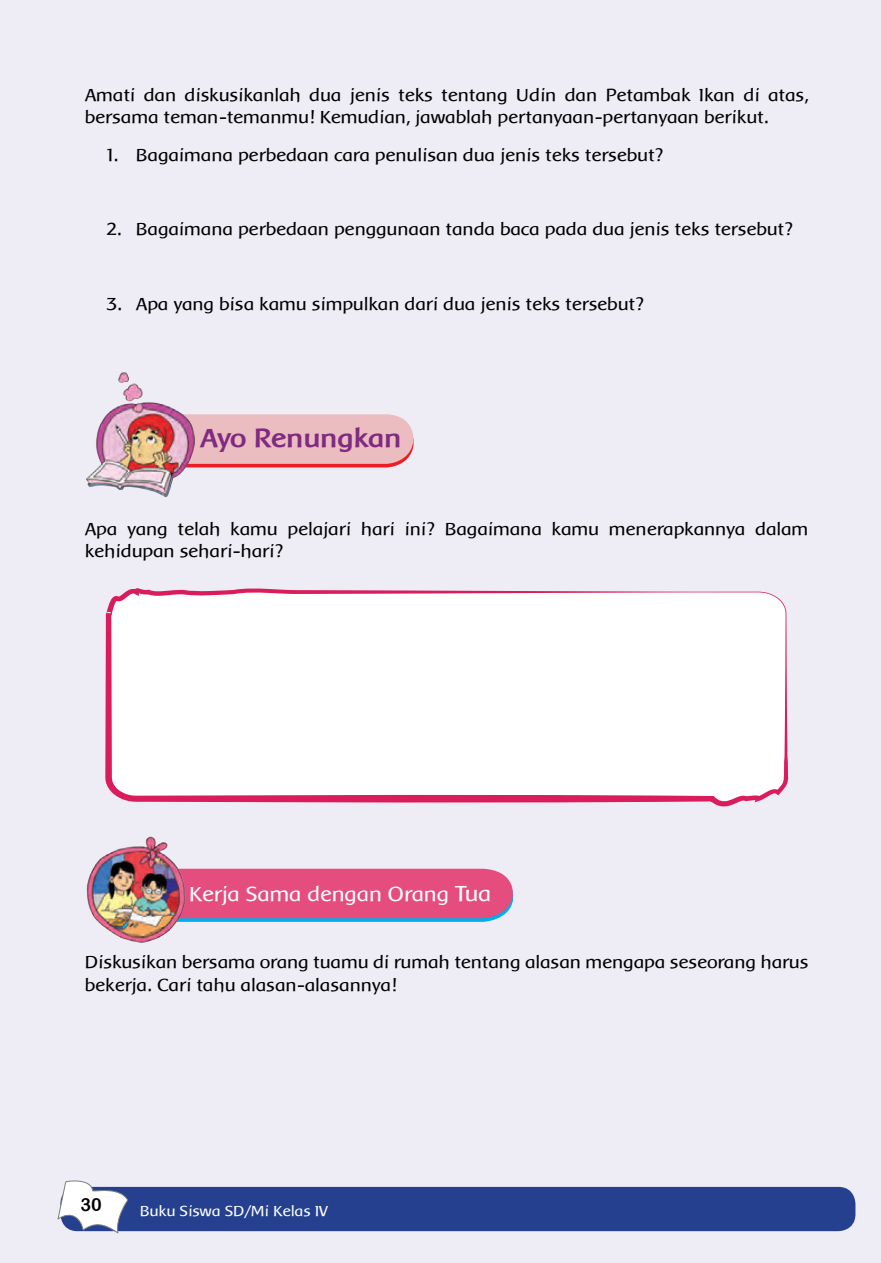
<style>
.page{position:relative;width:881px;height:1263px;background:#fff}
.page>*{position:absolute;margin:0;border:0;box-sizing:border-box;transform-origin:0 0}
.t1{font:700 27px "Baar Metanoia";color:#7f2b81}
.t2{font:21px "Baar Metanoia";color:#fff}
.t3{font:18px/22.5px "Baar Metanoia";color:#000}
.t4{font:18px "Arial Rounded MT Bold";color:#000}
.t5{font:15px "Baar Metanoia";color:#fff}
.s1{font-size:22.5px}
</style>
<div class="page">
<div style="left:0;top:0;width:880px;height:1263px;background:#eeedf6"></div>
<div style="left:60px;top:1187px;width:795px;height:44px;background:#25408f;border-radius:17px"></div>
<svg style="left:57px;top:1180px;width:72px;height:54px"></svg>
<svg style="left:196px;top:414px;width:218px;height:53px;background:#ecb4b8"></svg>
<img style="left:86px;top:372px;width:110px;height:125px">
<svg style="left:105px;top:588px;width:684px;height:219px;background:#fcf2f5"></svg>
<svg style="left:188px;top:869px;width:325px;height:53px;background:#d45688"></svg>
<img style="left:86px;top:836px;width:102px;height:107px">
<p class="t3" style="left:85px;top:84px;width:724px">Amati dan diskusikanlah dua jenis teks tentang Udin dan Petambak Ikan di atas, bersama teman-temanmu! Kemudian, jawablah pertanyaan-pertanyaan berikut.</p>
<p class="t3" style="left:106px;top:144px;width:558px">1. Bagaimana perbedaan cara penulisan dua jenis teks tersebut?</p>
<p class="t3" style="left:106px;top:218px;width:688px">2. Bagaimana perbedaan penggunaan tanda baca pada dua jenis teks tersebut?</p>
<p class="t3" style="left:106px;top:293px;width:539px">3. Apa yang bisa kamu simpulkan dari dua jenis teks tersebut?</p>
<h1 class="t1" style="left:201px;top:423px;width:202px">Ayo Renungkan</h1>
<p class="t3" style="left:85px;top:517px;width:724px">Apa yang telah kamu pelajari hari ini? Bagaimana kamu menerapkannya dalam kehidupan sehari-hari?</p>
<p class="t2" style="left:189px;top:882px;width:303px">Kerja Sama dengan Orang <span class="s1">Tua</span></p>
<p class="t3" style="left:85px;top:951px;width:724px">Diskusikan bersama orang tuamu di rumah tentang alasan mengapa seseorang harus bekerja. Cari tahu alasan-alasannya!</p>
<p class="t4" style="left:80px;top:1194px;width:23px">30</p>
<p class="t5" style="left:140px;top:1202px;width:189px">Buku Siswa SD/Mi Kelas IV</p>
</div>
